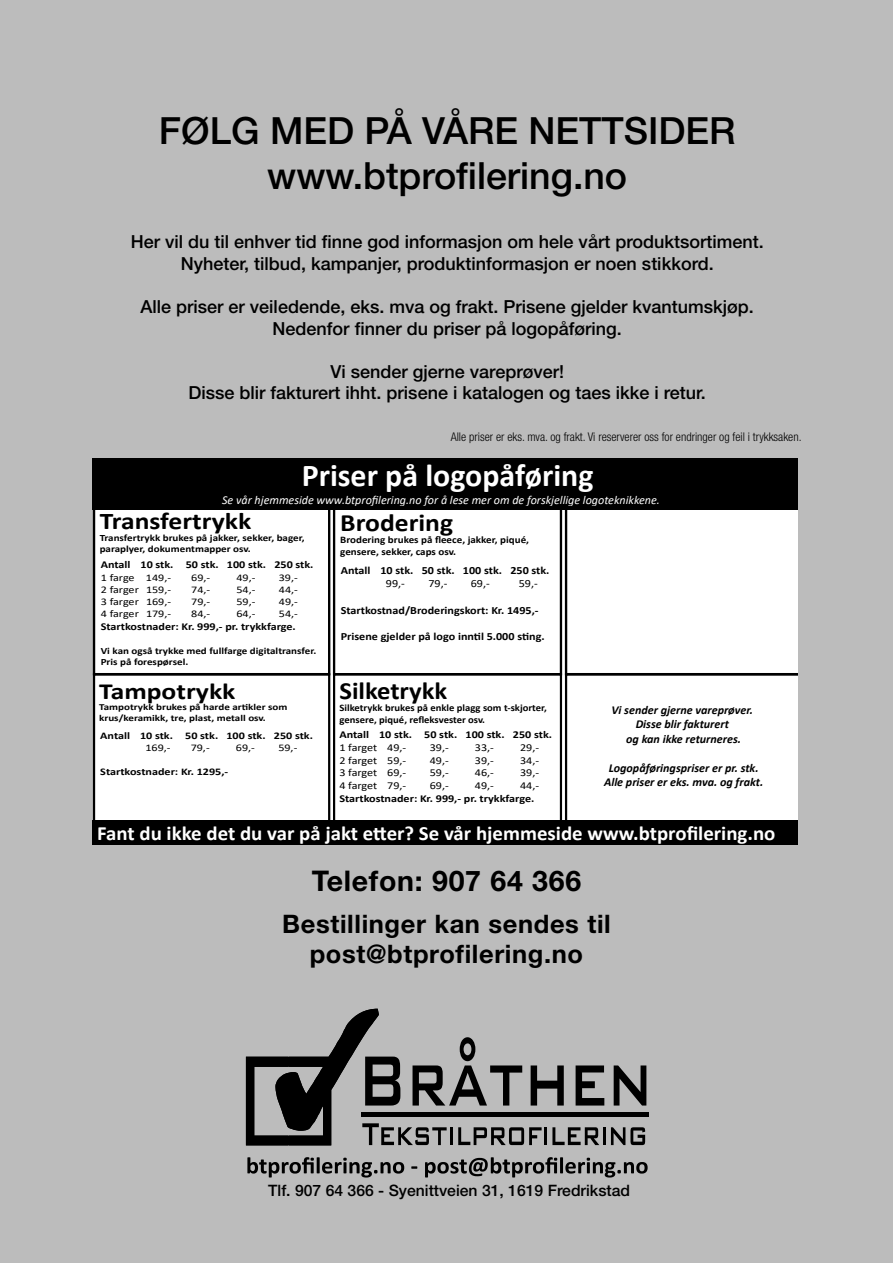
<style>
.page{position:relative;width:893px;height:1263px;background:#bcbcbc}
.page>*{position:absolute;margin:0;border:0;box-sizing:border-box;transform-origin:0 0}
.t1{font:500 37.5px/45px "Helvetica Neue LT Pro";color:#000;text-align:center}
.t2{font:700 31.95px "Calibri";color:#fff}
.t3{font:700 28.5px "Helvetica Neue LT Std";letter-spacing:.025em;color:#000}
.t4{font:700 25.5px/30.6px "Helvetica Neue LT Std";letter-spacing:.025em;color:#000;text-align:center}
.t5{font:700 24.9px "Calibri";color:#000;scale:1.1 1}
.t6{font:700 24.75px "Calibri";color:#000;scale:1.07 1}
.t7{font:700 24px "Calibri";color:#000;scale:1.15 1}
.t8{font:700 23.1px "Calibri";color:#000;scale:1.19 1}
.t9{font:700 20.25px "Calibri";color:#fff}
.t10{font:500 18px/21.6px "Helvetica Neue LT Pro";color:#000;text-align:center}
.t11{font:500 15.75px "Helvetica Neue LT Pro";color:#000}
.t12{font:italic 700 12.15px/14.5px "Calibri";color:#000;text-align:center}
.t13{font:italic 12.15px "Calibri";color:#fff}
.t14{font:300 condensed 12px "Helvetica Neue LT Std";color:#000}
.t15{font:700 10.95px "Calibri";color:#000;scale:1.1 1}
.t16{font:10.95px "Calibri";color:#000;scale:1.1 1}
.t17{font:700 10.5px "Calibri";color:#000;scale:1.15 1}
.t18{font:10.5px "Calibri";color:#000;scale:1.15 1}
.t19{font:10.2px "Calibri";color:#000;scale:1.19 1}
.t20{font:700 10.2px "Calibri";color:#000;scale:1.19 1}
.t21{font:700 10.05px/12px "Calibri";color:#000;scale:1.1 1}
.t22{font:700 9.9px/11.9px "Calibri";color:#000;scale:1.07 1}
.t23{font:700 9.6px/11.6px "Calibri";color:#000;scale:1.15 1}
.t24{font:700 9.3px/11.1px "Calibri";color:#000;scale:1.19 1}
</style>
<div class="page">
<div style="left:95px;top:503px;width:703px;height:333px;background:#fff"></div>
<div style="left:93px;top:458px;width:705px;height:52px;background:#000"></div>
<div style="left:93px;top:506px;width:237px;height:169px;border:2px solid #000"></div>
<div style="left:333px;top:506px;width:229px;height:169px;border:2px solid #000"></div>
<div style="left:93px;top:673px;width:237px;height:152px;border:2px solid #000"></div>
<div style="left:333px;top:673px;width:229px;height:152px;border:2px solid #000"></div>
<svg style="left:565px;top:510px;width:233px;height:311px"></svg>
<div style="left:93px;top:821px;width:705px;height:24px;background:#000"></div>
<svg style="left:614px;top:1065px;width:32px;height:40px"></svg>
<hr style="left:603px;top:1127px;width:3px;height:18px;background:#000">
<svg style="left:611px;top:1127px;width:34px;height:18px"></svg>
<hr style="left:361px;top:1112px;width:287px;height:4px;background:#000">
<svg style="left:246px;top:1009px;width:358px;height:136px"></svg>
<svg style="left:247px;top:1157px;width:157px;height:20px"></svg>
<svg style="left:411px;top:1166px;width:6px;height:3px"></svg>
<svg style="left:425px;top:1157px;width:223px;height:20px"></svg>
<h1 class="t1" style="left:159px;top:107px;width:578px">FØLG MED PÅ VÅRE NETTSIDER www.btprofilering.no</h1>
<p class="t10" style="left:131px;top:231px;width:634px">Her vil du til enhver tid finne god informasjon om hele vårt produktsortiment.<br>Nyheter, tilbud, kampanjer, produktinformasjon er noen stikkord.</p>
<p class="t10" style="left:141px;top:295px;width:615px">Alle priser er veiledende, eks. mva og frakt. Prisene gjelder kvantumskjøp.<br>Nedenfor finner du priser på logopåføring.</p>
<p class="t10" style="left:189px;top:360px;width:519px">Vi sender gjerne vareprøver!<br>Disse blir fakturert ihht. prisene i katalogen og taes ikke i retur.</p>
<p class="t14" style="left:451px;top:430px;width:352px">Alle priser er eks. mva. og frakt. Vi reserverer oss for endringer og feil i trykksaken.</p>
<h2 class="t2" style="left:302px;top:453px;width:293px">Priser på logopåføring</h2>
<p class="t13" style="left:222px;top:491px;width:439px">Se vår hjemmeside www.btprofilering.no for å lese mer om de forskjellige logoteknikkene.</p>
<h3 class="t7" style="left:100px;top:504px;width:133px">Transfertrykk</h3>
<p class="t23" style="left:100px;top:532px;width:180px">Transfertrykk brukes på jakker, sekker, bager, paraplyer, dokumentmapper osv.</p>
<p class="t17" style="left:101px;top:557px;width:186px">Antall 10 stk. 50 stk. 100 stk. 250 stk.</p>
<p class="t19" style="left:101px;top:570px;width:61px">1 farge 149,-</p>
<p class="t19" style="left:191px;top:570px;width:18px">69,-</p>
<p class="t19" style="left:236px;top:570px;width:18px">49,-</p>
<p class="t19" style="left:279px;top:570px;width:18px">39,-</p>
<p class="t19" style="left:101px;top:582px;width:61px">2 farger 159,-</p>
<p class="t19" style="left:191px;top:582px;width:18px">74,-</p>
<p class="t19" style="left:236px;top:582px;width:18px">54,-</p>
<p class="t19" style="left:279px;top:582px;width:18px">44,-</p>
<p class="t19" style="left:101px;top:594px;width:61px">3 farger 169,-</p>
<p class="t19" style="left:191px;top:594px;width:18px">79,-</p>
<p class="t19" style="left:236px;top:594px;width:18px">59,-</p>
<p class="t19" style="left:279px;top:594px;width:18px">49,-</p>
<p class="t19" style="left:101px;top:607px;width:61px">4 farger 179,-</p>
<p class="t19" style="left:191px;top:607px;width:18px">84,-</p>
<p class="t19" style="left:236px;top:607px;width:18px">64,-</p>
<p class="t19" style="left:279px;top:607px;width:18px">54,-</p>
<p class="t17" style="left:101px;top:619px;width:171px">Startkostnader: Kr. 999,- pr. trykkfarge.</p>
<p class="t23" style="left:101px;top:645px;width:189px">Vi kan også trykke med fullfarge digitaltransfer.<br>Pris på forespørsel.</p>
<p class="t8" style="left:99px;top:675px;width:116px">Tampotrykk</p>
<p class="t24" style="left:99px;top:701px;width:160px">Tampotrykk brukes på harde artikler som krus/keramikk, tre, plast, metall osv.</p>
<p class="t20" style="left:100px;top:728px;width:180px">Antall 10 stk. 50 stk. 100 stk. 250 stk.</p>
<p class="t19" style="left:145px;top:740px;width:23px">169,-</p>
<p class="t19" style="left:191px;top:740px;width:18px">79,-</p>
<p class="t19" style="left:236px;top:740px;width:18px">69,-</p>
<p class="t19" style="left:278px;top:740px;width:18px">59,-</p>
<p class="t20" style="left:100px;top:765px;width:109px">Startkostnader: Kr. 1295,-</p>
<h3 class="t5" style="left:340px;top:505px;width:104px">Brodering</h3>
<p class="t21" style="left:340px;top:534px;width:173px">Brodering brukes på fleece, jakker, piqué, gensere, sekker, caps osv.</p>
<p class="t15" style="left:341px;top:563px;width:191px">Antall 10 stk. 50 stk. 100 stk. 250 stk.</p>
<p class="t16" style="left:386px;top:576px;width:19px">99,-</p>
<p class="t16" style="left:428px;top:576px;width:19px">79,-</p>
<p class="t16" style="left:471px;top:576px;width:19px">69,-</p>
<p class="t16" style="left:519px;top:576px;width:19px">59,-</p>
<p class="t15" style="left:341px;top:602px;width:181px">Startkostnad/Broderingskort: Kr. 1495,-</p>
<p class="t15" style="left:341px;top:629px;width:187px">Prisene gjelder på logo inntil 5.000 sting.</p>
<h3 class="t6" style="left:340px;top:673px;width:102px">Silketrykk</h3>
<p class="t22" style="left:340px;top:702px;width:195px">Silketrykk brukes på enkle plagg som t-skjorter, gensere, piqué, refleksvester osv.</p>
<p class="t17" style="left:339px;top:727px;width:186px">Antall 10 stk. 50 stk. 100 stk. 250 stk.</p>
<p class="t18" style="left:339px;top:740px;width:60px">1 farget 49,-</p>
<p class="t18" style="left:430px;top:740px;width:18px">39,-</p>
<p class="t18" style="left:475px;top:740px;width:18px">33,-</p>
<p class="t18" style="left:520px;top:740px;width:18px">29,-</p>
<p class="t18" style="left:339px;top:753px;width:60px">2 farget 59,-</p>
<p class="t18" style="left:430px;top:753px;width:18px">49,-</p>
<p class="t18" style="left:475px;top:753px;width:18px">39,-</p>
<p class="t18" style="left:520px;top:753px;width:18px">34,-</p>
<p class="t18" style="left:339px;top:765px;width:60px">3 farget 69,-</p>
<p class="t18" style="left:430px;top:765px;width:18px">59,-</p>
<p class="t18" style="left:475px;top:765px;width:18px">46,-</p>
<p class="t18" style="left:520px;top:765px;width:18px">39,-</p>
<p class="t18" style="left:339px;top:778px;width:60px">4 farget 79,-</p>
<p class="t18" style="left:430px;top:778px;width:18px">69,-</p>
<p class="t18" style="left:475px;top:778px;width:18px">49,-</p>
<p class="t18" style="left:520px;top:778px;width:18px">44,-</p>
<p class="t17" style="left:339px;top:791px;width:171px">Startkostnader: Kr. 999,- pr. trykkfarge.</p>
<p class="t9" style="left:97px;top:819px;width:680px">Fant du ikke det du var på jakt etter? Se vår hjemmeside www.btprofilering.no</p>
<h3 class="t3" style="left:312px;top:863px;width:271px">Telefon: 907 64 366</h3>
<h3 class="t4" style="left:282px;top:908px;width:330px">Bestillinger kan sendes til post@btprofilering.no</h3>
<p class="t12" style="left:611px;top:702px;width:143px">Vi sender gjerne vareprøver.<br>Disse blir fakturert<br>og kan ikke returneres.</p>
<p class="t12" style="left:604px;top:760px;width:161px">Logopåføringspriser er pr. stk.<br>Alle priser er eks. mva. og frakt.</p>
<p class="t11" style="left:268px;top:1181px;width:363px">Tlf. 907 64 366 - Syenittveien 31, 1619 Fredrikstad</p>
</div>
